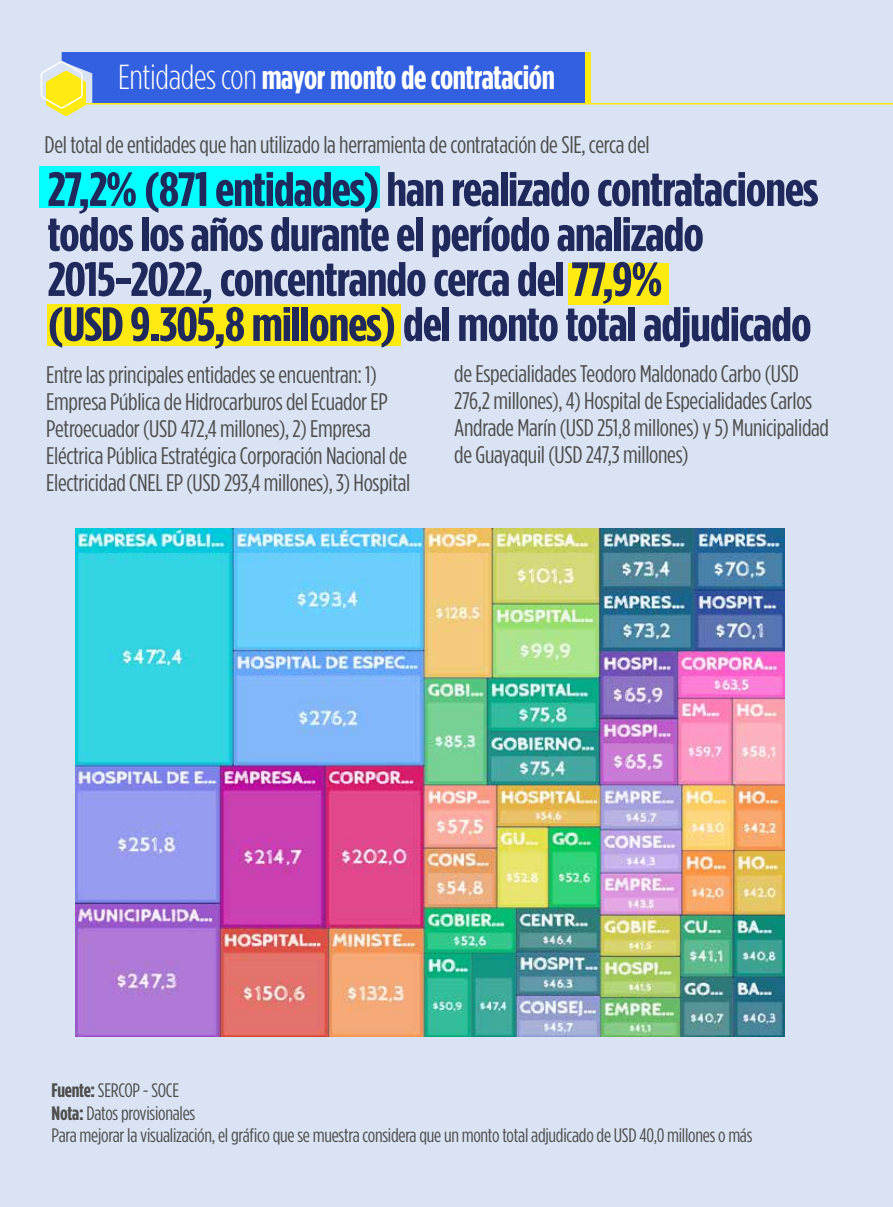
<style>
.page{position:relative;width:893px;height:1207px;background:#fff}
.page>*{position:absolute;margin:0;border:0;box-sizing:border-box;transform-origin:0 0}
.t1{font:700 48px/45px "Gotham Cond";letter-spacing:-.02em;color:#20295c;scale:1.14 1}
.t2{font:700 33.45px "Gotham Cond";letter-spacing:-.01em;color:#fff;scale:1.05 1}
.t3{font:24px/27px "Gotham Cond";letter-spacing:-.01em;color:#4d4d4c;scale:1.05 1}
.t4{font:19.5px/22.5px "Gotham Cond";letter-spacing:-.01em;color:#4d4d4c;scale:1.05 1}
.s1{font-weight:300;font-size:34.65px}
.s2{font-weight:700}
</style>
<div class="page">
<div style="left:0;top:0;width:893px;height:1206px;background:#dae3f4"></div>
<hr style="left:72px;top:103px;width:821px;height:1px;background:#fcea10">
<svg style="left:40px;top:52px;width:548px;height:64px"></svg>
<div style="left:586px;top:52px;width:5px;height:52px;background:#fcea10"></div>
<div style="left:40px;top:166px;width:340px;height:41px;background:#03ffff"></div>
<div style="left:568px;top:262px;width:101px;height:42px;background:#fcea10"></div>
<div style="left:47px;top:304px;width:354px;height:42px;background:#fcea10"></div>
<img style="left:75px;top:528px;width:710px;height:508px">
<h2 class="t2" style="left:118px;top:58px;width:417px"><span class="s1">Entidades con</span> mayor monto de contratación</h2>
<p class="t3" style="left:45px;top:131px;width:578px">Del total de entidades que han utilizado la herramienta de contratación de SIE, cerca del</p>
<h1 class="t1" style="left:47px;top:166px;width:678px">27,2% (871 entidades) han realizado contrataciones todos los años durante el período analizado 2015-2022, concentrando cerca del 77,9%<br>(USD 9.305,8 millones) del monto total adjudicado</h1>
<p class="t3" style="left:46px;top:361px;width:348px">Entre las principales entidades se encuentran: 1)<br>Empresa Pública de Hidrocarburos del Ecuador EP Petroecuador (USD 472,4 millones), 2) Empresa Eléctrica Pública Estratégica Corporación Nacional de Electricidad CNEL EP (USD 293,4 millones), 3) Hospital</p>
<p class="t3" style="left:454px;top:359px;width:358px">de Especialidades Teodoro Maldonado Carbo (USD 276,2 millones), 4) Hospital de Especialidades Carlos Andrade Marín (USD 251,8 millones) y 5) Municipalidad de Guayaquil (USD 247,3 millones)</p>
<p class="t4" style="left:52px;top:1079px;width:669px"><span class="s2">Fuente:</span> SERCOP - SOCE<br><span class="s2">Nota:</span> Datos provisionales<br>Para mejorar la visualización, el gráfico que se muestra considera que un monto total adjudicado de USD 40,0 millones o más</p>
</div>
